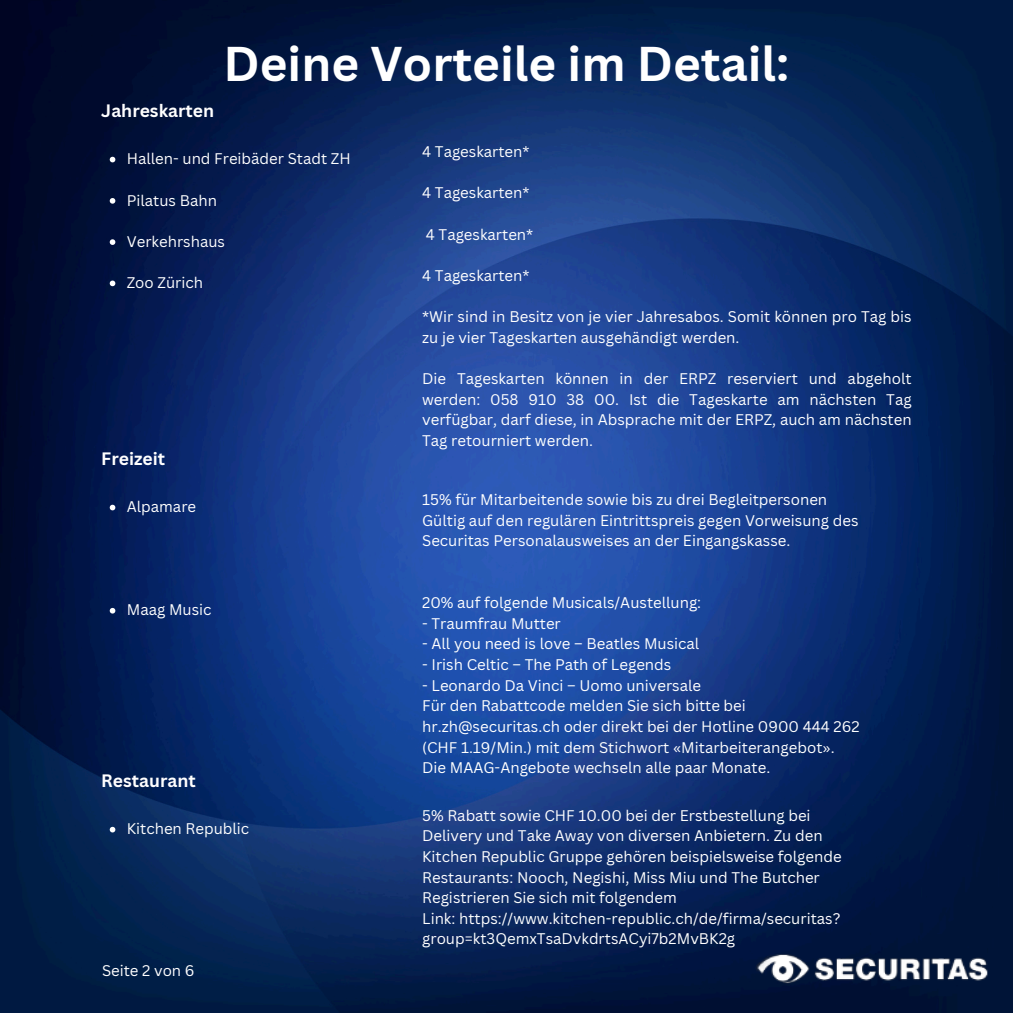
<style>
.page{position:relative;width:1013px;height:1013px;background:#fff}
.page>*{position:absolute;margin:0;border:0;box-sizing:border-box;transform-origin:0 0}
.t1{font:700 47.5px "Canva Sans";color:#fff}
.t2{font:700 17.5px "Canva Sans";color:#fff}
.t3{font:15px/20.6px "Canva Sans";color:#fff}
</style>
<div class="page">
<img style="left:0;top:0;width:1012px;height:1012px">
<img style="left:755px;top:947px;width:244px;height:44px">
<svg style="left:110px;top:157px;width:5px;height:5px"></svg>
<svg style="left:110px;top:198px;width:5px;height:6px"></svg>
<svg style="left:110px;top:239px;width:5px;height:6px"></svg>
<svg style="left:110px;top:280px;width:5px;height:6px"></svg>
<svg style="left:110px;top:505px;width:5px;height:5px"></svg>
<svg style="left:110px;top:608px;width:5px;height:5px"></svg>
<svg style="left:110px;top:826px;width:5px;height:6px"></svg>
<h2 class="t1" style="left:223px;top:31px;width:567px">Deine Vorteile im Detail:</h2>
<p class="t2" style="left:101px;top:99px;width:114px">Jahreskarten</p>
<p class="t3" style="left:127px;top:148px;width:225px">Hallen- und Freibäder Stadt ZH</p>
<p class="t3" style="left:127px;top:189px;width:92px">Pilatus Bahn</p>
<p class="t3" style="left:127px;top:231px;width:100px">Verkehrshaus</p>
<h2 class="t3" style="left:127px;top:272px;width:78px">Zoo Zürich</h2>
<p class="t2" style="left:101px;top:446px;width:65px">Freizeit</p>
<p class="t3" style="left:127px;top:496px;width:71px">Alpamare</p>
<p class="t3" style="left:127px;top:599px;width:86px">Maag Music</p>
<p class="t2" style="left:101px;top:768px;width:96px">Restaurant</p>
<p class="t3" style="left:127px;top:818px;width:124px">Kitchen Republic</p>
<p class="t3" style="left:102px;top:959px;width:94px">Seite 2 von 6</p>
<p class="t3" style="left:422px;top:141px;width:109px">4 Tageskarten*</p>
<p class="t3" style="left:422px;top:182px;width:109px">4 Tageskarten*</p>
<h2 class="t3" style="left:426px;top:223px;width:109px">4 Tageskarten*</h2>
<p class="t3" style="left:422px;top:265px;width:109px">4 Tageskarten*</p>
<p class="t3" style="left:422px;top:306px;width:491px">*Wir sind in Besitz von je vier Jahresabos. Somit können pro Tag bis zu je vier Tageskarten ausgehändigt werden.</p>
<p class="t3" style="left:422px;top:368px;width:491px;text-align:justify">Die Tageskarten können in der ERPZ reserviert und abgeholt werden: 058 910 38 00. Ist die Tageskarte am nächsten Tag verfügbar, darf diese, in Absprache mit der ERPZ, auch am nächsten Tag retourniert werden.</p>
<p class="t3" style="left:422px;top:489px;width:406px">15% für Mitarbeitende sowie bis zu drei Begleitpersonen</p>
<p class="t3" style="left:422px;top:509px;width:438px">Gültig auf den regulären Eintrittspreis gegen Vorweisung des</p>
<p class="t3" style="left:422px;top:530px;width:369px">Securitas Personalausweises an der Eingangskasse.</p>
<p class="t3" style="left:422px;top:592px;width:280px">20% auf folgende Musicals/Austellung:</p>
<p class="t3" style="left:422px;top:612px;width:140px">- Traumfrau Mutter</p>
<p class="t3" style="left:422px;top:633px;width:278px">- All you need is love – Beatles Musical</p>
<p class="t3" style="left:422px;top:654px;width:251px">- Irish Celtic – The Path of Legends</p>
<p class="t3" style="left:422px;top:674px;width:280px">- Leonardo Da Vinci – Uomo universale</p>
<p class="t3" style="left:422px;top:695px;width:325px">Für den Rabattcode melden Sie sich bitte bei</p>
<p class="t3" style="left:422px;top:715px;width:439px">hr.zh@securitas.ch oder direkt bei der Hotline 0900 444 262</p>
<p class="t3" style="left:422px;top:736px;width:414px">(CHF 1.19/Min.) mit dem Stichwort «Mitarbeiterangebot».</p>
<p class="t3" style="left:422px;top:757px;width:349px">Die MAAG-Angebote wechseln alle paar Monate.</p>
<p class="t3" style="left:422px;top:804px;width:390px">5% Rabatt sowie CHF 10.00 bei der Erstbestellung bei</p>
<p class="t3" style="left:422px;top:825px;width:402px">Delivery und Take Away von diversen Anbietern. Zu den</p>
<p class="t3" style="left:422px;top:845px;width:421px">Kitchen Republic Gruppe gehören beispielsweise folgende</p>
<p class="t3" style="left:422px;top:866px;width:399px">Restaurants: Nooch, Negishi, Miss Miu und The Butcher</p>
<p class="t3" style="left:422px;top:887px;width:256px">Registrieren Sie sich mit folgendem</p>
<p class="t3" style="left:422px;top:907px;width:420px">Link: https://www.kitchen-republic.ch/de/firma/securitas? group=kt3QemxTsaDvkdrtsACyi7b2MvBK2g</p>
</div>
